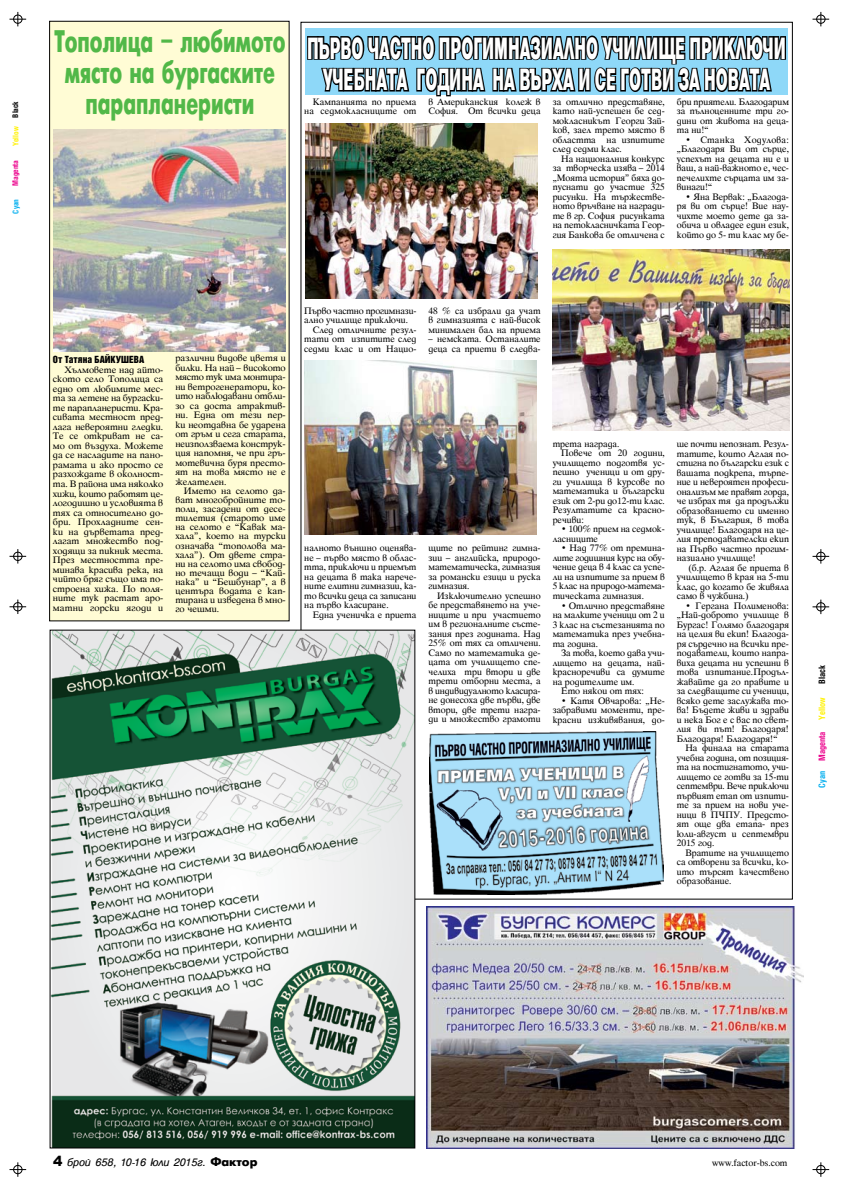
<style>
.page{position:relative;width:842px;height:1191px;background:#fff}
.page>*{position:absolute;margin:0;border:0;box-sizing:border-box;transform-origin:0 0}
.t1{font:31.8px/31.8px "Helen Black A";color:#fff;text-align:center;scale:.5 1}
.t2{font:700 31.2px/31.2px "Futuris";color:#51b848;text-align:center;scale:.63 1}
.t3{font:12px "Helen BG Italic";color:#000}
.t4{font:9px/9.5px "Timok";color:#000;text-align:justify}
.t5{font:9px/9.5px "Timok";color:#000;text-align:justify;scale:1.04 1}
.t6{font:700 9px "Iskar";color:#000;scale:1.04 1}
.t7{font:700 8.9px "Hebar Cond";color:#ec008c}
.t8{font:700 8.9px "Hebar Cond";color:#fff200}
.t9{font:700 8.9px "Hebar Cond";color:#000}
.t10{font:700 7.8px "Hebar Cond";color:#fff200}
.t11{font:700 7.8px "Hebar Cond";color:#ec008c}
.t12{font:700 7.8px "Hebar Cond";color:#00aeef}
.s1{color:#000}
.s2{color:#00aeef}
.s3{font-family:"Arial";font-weight:900;font-size:14px}
.s4{font-family:"Futuris";font-weight:700}
</style>
<div class="page">
<img style="left:52px;top:631px;width:361px;height:515px">
<img style="left:427px;top:906px;width:376px;height:242px">
<div style="left:50px;top:21px;width:239px;height:600px;background:#fffcd5"></div>
<div style="left:49px;top:21px;width:241px;height:600px;border:1px solid #000"></div>
<img style="left:54px;top:130px;width:231px;height:221px">
<img style="left:430px;top:731px;width:233px;height:163px">
<svg style="left:306px;top:21px;width:482px;height:76px;background:#5b7d8c"></svg>
<img style="left:305px;top:124px;width:233px;height:174px">
<img style="left:305px;top:360px;width:232px;height:174px">
<img style="left:552px;top:249px;width:238px;height:182px">
<svg style="left:10px;top:12px;width:16px;height:14px"></svg>
<svg style="left:812px;top:12px;width:17px;height:14px"></svg>
<svg style="left:10px;top:599px;width:16px;height:15px"></svg>
<svg style="left:812px;top:599px;width:17px;height:15px"></svg>
<svg style="left:10px;top:549px;width:16px;height:14px"></svg>
<svg style="left:812px;top:549px;width:17px;height:14px"></svg>
<svg style="left:10px;top:1162px;width:16px;height:14px"></svg>
<svg style="left:812px;top:1162px;width:17px;height:14px"></svg>
<p class="t10" style="left:12px;top:146px;width:46px;rotate:-90deg">Yellow <span class="s1">Black</span></p>
<p class="t11" style="left:11px;top:186px;width:28px;rotate:-90deg">Magenta</p>
<p class="t12" style="left:12px;top:213px;width:16px;rotate:-90deg">Cyan</p>
<h2 class="t2" style="left:54px;top:25px;width:369px">Тополица – любимото място на бургаските парапланеристи</h2>
<h1 class="t1" style="left:307px;top:32px;width:958px">ПЪРВО ЧАСТНО ПРОГИМНАЗИАЛНО УЧИЛИЩЕ ПРИКЛЮЧИ<br>УЧЕБНАТА ГОДИНА НА ВЪРХА И СЕ ГОТВИ ЗА НОВАТА</h1>
<p class="t4" style="left:428px;top:97px;width:114px">в Американския колеж в<br>София. От всички деца</p>
<p class="t4" style="left:553px;top:97px;width:114px">за отлично представяне, като най-успешен бе сед&shy;мокласникът Георги Зай&shy;ков, заел трето място в областта на изпитите след седми клас.</p>
<p class="t4" style="left:553px;top:154px;width:114px;text-indent:9px">На националния конкурс за твopчecкa изявa – 2014 „Мoятa иcтopия” бяха до&shy;пуснати до участие 325 pиcyнки. На тържестве&shy;ното вpъчвaнe нa нaгpaди&shy;тe в гр. София рисунката на петокласничката Геор&shy;гия Банкова бе отличена с</p>
<p class="t4" style="left:304px;top:97px;width:114px;text-align:right">Кампанията по приема на седмокласниците от</p>
<p class="t4" style="left:677px;top:97px;width:114px">бри приятели. Благодарим за пълноценните три го&shy;дини от живота на деца&shy;та ни!“</p>
<p class="t4" style="left:677px;top:135px;width:114px;text-indent:9px">• Станка Ходулова: „Благодаря Ви от сърце, успехът на децата ни е и ваш, а най-важното е, чес&shy;печелихте сърцата им за&shy;винаги!“</p>
<p class="t4" style="left:677px;top:192px;width:114px;text-indent:9px">• Яна Вервак: „Благода&shy;ря ви от сърце! Вие нау&shy;чихте моето дете да за&shy;обича и овладее един език, който до 5- ти клас му бе-</p>
<p class="t6" style="left:53px;top:354px;width:89px">От Татяна БАЙКУШЕВА</p>
<p class="t5" style="left:53px;top:365px;width:108px;text-indent:11px">Хълмовете над айто&shy;ското село Тополица са едно от любимите мес&shy;та за летене на бургаски&shy;те парапланеристи. Кра&shy;сивата местност пред&shy;лага невероятни гледки.<br>Те се откриват не са&shy;мо от въздуха. Можете да се насладите на пано&shy;рамата и ако просто се разхождате в околност&shy;та. В района има няколко хижи, които работят це&shy;логодишно и условията в тях са относително до&shy;бри. Прохладните сен&shy;ки на дърветата пред&shy;лагат множество под&shy;ходящи за пикник места.<br>През местността пре&shy;минава красива река, на чийто бряг също има по&shy;строена хижа. По поля&shy;ните тук растат аро&shy;матни горски ягоди и</p>
<p class="t5" style="left:175px;top:353px;width:108px">различни видове цветя и билки. На най – високото място тук има монтира&shy;ни ветрогенератори, ко&shy;ито наблюдавани отбли&shy;зо са доста атрактив&shy;ни. Една от тези пер&shy;ки неотдавна бе ударена от гръм и сега старата, неизползваема конструк&shy;ция напомня, че при гръ&shy;мотевична буря престо&shy;ят на това място не е желателен.</p>
<p class="t5" style="left:175px;top:486px;width:108px;line-height:9.1px;text-indent:9px">Името на селото да&shy;ват многобройните то&shy;поли, засадени от десе&shy;тилетия (старото име на селото е “Кавак ма&shy;хала”, което на турски означава “тополова ма&shy;хала”). От двете стра&shy;ни на селото има свобод&shy;но течащи води – “Кай&shy;нака” и “Бешбунар”, a в центъра водата е кап&shy;тирана и изведена в мно&shy;го чешми.</p>
<p class="t4" style="left:304px;top:306px;width:114px">Първо частно прогимнази-</p>
<p class="t4" style="left:304px;top:315px;width:105px">ално училище приключи.</p>
<p class="t4" style="left:313px;top:325px;width:105px">След отличните резул-</p>
<p class="t4" style="left:304px;top:334px;width:114px">тати от изпитите след</p>
<p class="t4" style="left:304px;top:344px;width:114px">седми клас и от Нацио-</p>
<p class="t4" style="left:428px;top:306px;width:114px">48 % са избрали да учат в гимназията с най-висок минимален бал на приема</p>
<p class="t4" style="left:428px;top:334px;width:114px">– немската. Останалите деца са приети в следва-</p>
<p class="t4" style="left:304px;top:543px;width:114px">налното външно оценява&shy;не – първо място в облас&shy;тта, приключи и приемът на децата в така нарече&shy;ните елитни гимназии, ка&shy;то всички деца са записани на първо класиране.</p>
<p class="t4" style="left:313px;top:610px;width:105px">Една ученичка е приета</p>
<p class="t4" style="left:428px;top:543px;width:114px">щите по рейтинг гимна&shy;зии – английска, природо&shy;математическа, гимназия за романски езици и руска гимназия.</p>
<p class="t4" style="left:428px;top:591px;width:114px;text-indent:9px">Изключително успешно бе представянето на уче&shy;ниците и при участието им в регионалните състе&shy;зания през годината. Над 25% от тях са отличени.<br>Само по математика де&shy;цата от училището спе&shy;челиха три втори и две трети отборни места, а в индивидуалното класира&shy;не донесоха две първи, две втори, две трети награ&shy;ди и множество грамоти</p>
<p class="t4" style="left:553px;top:439px;width:68px">трета награда.</p>
<p class="t4" style="left:561px;top:448px;width:105px">Повече от 20 години,</p>
<p class="t4" style="left:553px;top:458px;width:114px">училището подготвя ус-</p>
<p class="t4" style="left:553px;top:467px;width:114px">пешно ученици и от дру-</p>
<p class="t4" style="left:553px;top:477px;width:114px">ги училища в курсове по</p>
<p class="t4" style="left:553px;top:486px;width:114px">математика и български</p>
<p class="t4" style="left:553px;top:496px;width:114px">език от 2-ри до12-ти клас.</p>
<p class="t4" style="left:553px;top:505px;width:114px">Резултатите са красно-</p>
<p class="t4" style="left:553px;top:515px;width:33px">речиви:</p>
<p class="t4" style="left:553px;top:524px;width:114px;text-indent:9px">• 100% прием на седмок&shy;ласниците</p>
<p class="t4" style="left:553px;top:543px;width:114px;text-indent:9px">• Над 77% от премина&shy;лите годишния курс на обу&shy;чение деца в 4 клас са успе&shy;ли на изпитите за прием в 5 клас на природо-матема&shy;тическата гимназия.</p>
<p class="t4" style="left:553px;top:600px;width:114px;text-indent:9px">• Отлично представяне на малките ученици от 2 и 3 клас на състезанията по математика през учебна&shy;та година.</p>
<p class="t4" style="left:561px;top:648px;width:105px">За това, което дава учи-</p>
<p class="t4" style="left:553px;top:658px;width:114px">лището на децата, най-</p>
<p class="t4" style="left:553px;top:667px;width:114px">красноречиви са думите</p>
<p class="t4" style="left:553px;top:677px;width:83px">на родителите им.</p>
<p class="t4" style="left:561px;top:686px;width:84px">Ето някои от тях:</p>
<p class="t4" style="left:553px;top:696px;width:114px;text-indent:9px">• Катя Овчарова: „Не&shy;забравими моменти, пре&shy;красни изживявания, до-</p>
<p class="t4" style="left:677px;top:439px;width:114px">ше почти непознат. Резул&shy;татите, които Аглая по&shy;стигна по български език с вашата подкрепа, търпе&shy;ние и невероятен професи&shy;онализъм ме правят горда, че избрах тя да продължи образованието си именно тук, в България, в това училище! Благодаря на це&shy;лия преподавателски екип на Първо частно прогим&shy;назиално училище!</p>
<p class="t4" style="left:677px;top:563px;width:114px;text-indent:11px">(б.р. Аглая бе приета в училището в края на 5-ти клас, до когато бе живяла само в чужбина.)</p>
<p class="t4" style="left:677px;top:601px;width:114px;text-indent:9px">• Гергана Полименова: „Най-доброто училище в Бургас! Голямо благодаря на целия ви екип! Благода&shy;ря сърдечно на всички пре&shy;подаватели, които напра&shy;виха децата ни успешни в това изпитание.Продъл&shy;жавайте да го правите и за следващите си ученици, всяко дете заслужава то&shy;ва! Бъдете живи и здрави и нека Бог е с вас по свет&shy;лия ви път! Благодаря!<br>Благодаря! Благодаря!“</p>
<p class="t4" style="left:677px;top:743px;width:114px;text-indent:9px">На финала на старата учебна година, от позиция&shy;та на постигнатото, учи&shy;лището се готви за 15-ти септември. Вече приключи първият етап от изпити&shy;те за прием на нови уче&shy;ници в ПЧПУ. Предсто&shy;ят още два етапа- през юли-август и септември 2015 год.</p>
<p class="t4" style="left:677px;top:848px;width:114px;text-indent:9px">Вратите на училището са отворени за всички, ко&shy;ито търсят качествено образование.</p>
<p class="t9" style="left:817px;top:683px;width:20px;rotate:-90deg">Black</p>
<p class="t8" style="left:817px;top:720px;width:24px;rotate:-90deg">Yellow</p>
<p class="t7" style="left:817px;top:787px;width:58px;rotate:-90deg"><span class="s2">Cyan</span> Magenta</p>
<h3 class="t3" style="left:53px;top:1156px;width:206px"><span class="s3">4</span> брой 658, 10-16 юли 2015г. <span class="s4">Фактор</span></h3>
<p class="t4" style="left:712px;top:1157px;width:77px">www.factor-bs.com</p>
</div>
